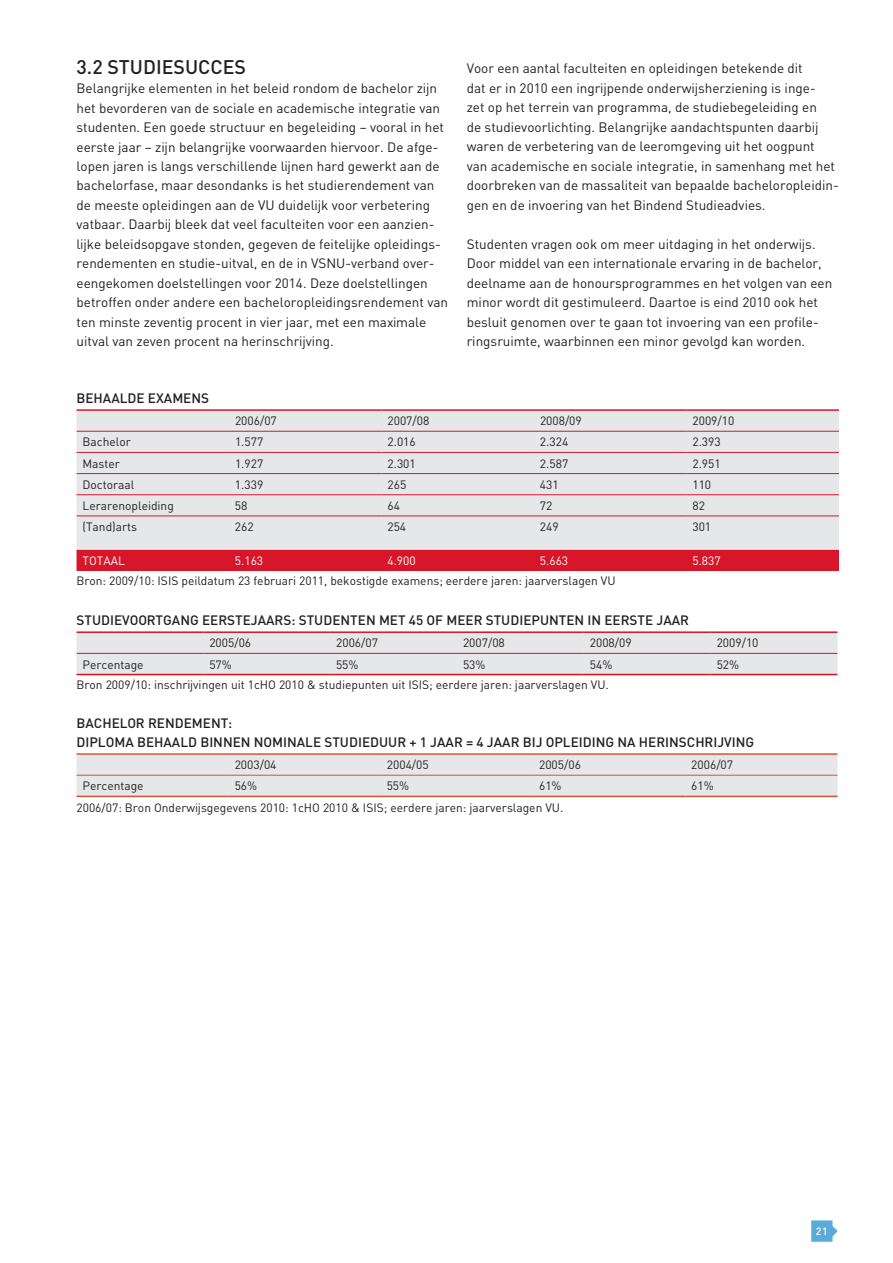
<style>
.page{position:relative;width:893px;height:1263px;background:#fff}
.page>*{position:absolute;margin:0;border:0;box-sizing:border-box;transform-origin:0 0}
.t1{font:500 19.5px "DIN Pro";color:#231f20}
.t2{font:13.5px/19.5px "DIN Pro";color:#231f20}
.t3{font:500 13.5px/19.5px "DIN Pro";color:#231f20}
.t4{font:12px "DIN Pro";color:#231f20}
.t5{font:12px "DIN Pro";color:#fff}
.t6{font:500 10.5px "DIN Pro";color:#fff}
</style>
<div class="page">
<div style="left:77px;top:411px;width:762px;height:139px;background:#e6e7e9"></div>
<div style="left:77px;top:550px;width:762px;height:21px;background:#d71729"></div>
<hr style="left:77px;top:409px;width:152px;height:2px;background:#d71729">
<hr style="left:229px;top:409px;width:152px;height:2px;background:#d71729">
<hr style="left:381px;top:409px;width:153px;height:2px;background:#d71729">
<hr style="left:534px;top:409px;width:152px;height:2px;background:#d71729">
<hr style="left:686px;top:409px;width:153px;height:2px;background:#d71729">
<hr style="left:77px;top:431px;width:152px;height:1px;background:#d71729">
<hr style="left:229px;top:431px;width:152px;height:1px;background:#d71729">
<hr style="left:381px;top:431px;width:153px;height:1px;background:#d71729">
<hr style="left:534px;top:431px;width:152px;height:1px;background:#d71729">
<hr style="left:686px;top:431px;width:153px;height:1px;background:#d71729">
<hr style="left:77px;top:452px;width:152px;height:1px;background:#d71729">
<hr style="left:229px;top:452px;width:152px;height:1px;background:#d71729">
<hr style="left:381px;top:452px;width:153px;height:1px;background:#d71729">
<hr style="left:534px;top:452px;width:152px;height:1px;background:#d71729">
<hr style="left:686px;top:452px;width:153px;height:1px;background:#d71729">
<hr style="left:77px;top:473px;width:152px;height:1px;background:#d71729">
<hr style="left:229px;top:473px;width:152px;height:1px;background:#d71729">
<hr style="left:381px;top:473px;width:153px;height:1px;background:#d71729">
<hr style="left:534px;top:473px;width:152px;height:1px;background:#d71729">
<hr style="left:686px;top:473px;width:153px;height:1px;background:#d71729">
<hr style="left:77px;top:494px;width:152px;height:1px;background:#d71729">
<hr style="left:229px;top:494px;width:152px;height:1px;background:#d71729">
<hr style="left:381px;top:494px;width:153px;height:1px;background:#d71729">
<hr style="left:534px;top:494px;width:152px;height:1px;background:#d71729">
<hr style="left:686px;top:494px;width:153px;height:1px;background:#d71729">
<hr style="left:77px;top:516px;width:152px;height:1px;background:#d71729">
<hr style="left:229px;top:516px;width:152px;height:1px;background:#d71729">
<hr style="left:381px;top:516px;width:153px;height:1px;background:#d71729">
<hr style="left:534px;top:516px;width:152px;height:1px;background:#d71729">
<hr style="left:686px;top:516px;width:153px;height:1px;background:#d71729">
<div style="left:77px;top:633px;width:760px;height:41px;background:#e6e7e9"></div>
<hr style="left:77px;top:631px;width:126px;height:2px;background:#d2161e">
<hr style="left:203px;top:631px;width:127px;height:2px;background:#d2161e">
<hr style="left:330px;top:631px;width:127px;height:2px;background:#d2161e">
<hr style="left:457px;top:631px;width:127px;height:2px;background:#d2161e">
<hr style="left:584px;top:631px;width:127px;height:2px;background:#d2161e">
<hr style="left:711px;top:631px;width:126px;height:2px;background:#d2161e">
<hr style="left:77px;top:674px;width:126px;height:1px;background:#d2161e">
<hr style="left:203px;top:674px;width:127px;height:1px;background:#d2161e">
<hr style="left:330px;top:674px;width:127px;height:1px;background:#d2161e">
<hr style="left:457px;top:674px;width:127px;height:1px;background:#d2161e">
<hr style="left:584px;top:674px;width:127px;height:1px;background:#d2161e">
<hr style="left:711px;top:674px;width:126px;height:1px;background:#d2161e">
<hr style="left:77px;top:653px;width:126px;height:1px;background:#d2161e">
<hr style="left:203px;top:653px;width:127px;height:1px;background:#d2161e">
<hr style="left:330px;top:653px;width:127px;height:1px;background:#d2161e">
<hr style="left:457px;top:653px;width:127px;height:1px;background:#d2161e">
<hr style="left:584px;top:653px;width:127px;height:1px;background:#d2161e">
<hr style="left:711px;top:653px;width:126px;height:1px;background:#d2161e">
<div style="left:77px;top:755px;width:760px;height:41px;background:#e6e7e9"></div>
<hr style="left:77px;top:753px;width:152px;height:2px;background:#da5138">
<hr style="left:229px;top:753px;width:152px;height:2px;background:#da5138">
<hr style="left:381px;top:753px;width:152px;height:2px;background:#da5138">
<hr style="left:533px;top:753px;width:152px;height:2px;background:#da5138">
<hr style="left:685px;top:753px;width:152px;height:2px;background:#da5138">
<hr style="left:77px;top:796px;width:152px;height:1px;background:#da5138">
<hr style="left:229px;top:796px;width:152px;height:1px;background:#da5138">
<hr style="left:381px;top:796px;width:152px;height:1px;background:#da5138">
<hr style="left:533px;top:796px;width:152px;height:1px;background:#da5138">
<hr style="left:685px;top:796px;width:152px;height:1px;background:#da5138">
<hr style="left:77px;top:775px;width:152px;height:1px;background:#da5138">
<hr style="left:229px;top:775px;width:152px;height:1px;background:#da5138">
<hr style="left:381px;top:775px;width:152px;height:1px;background:#da5138">
<hr style="left:533px;top:775px;width:152px;height:1px;background:#da5138">
<hr style="left:685px;top:775px;width:152px;height:1px;background:#da5138">
<svg style="left:811px;top:1220px;width:27px;height:22px"></svg>
<h1 class="t1" style="left:77px;top:51px;width:171px">3.2 STUDIESUCCES</h1>
<p class="t2" style="left:77px;top:77px;width:373px">Belangrijke elementen in het beleid rondom de bachelor zijn het bevorderen van de sociale en academische integratie van studenten. Een goede structuur en begeleiding – vooral in het eerste jaar – zijn belangrijke voorwaarden hiervoor. De afge&shy;lopen jaren is langs verschillende lijnen hard gewerkt aan de bachelorfase, maar desondanks is het studierendement van de meeste opleidingen aan de VU duidelijk voor verbetering vatbaar. Daarbij bleek dat veel faculteiten voor een aanzien&shy;lijke beleidsopgave stonden, gegeven de feitelijke opleidings&shy;rendementen en studie-uitval, en de in VSNU-verband over&shy;eengekomen doelstellingen voor 2014. Deze doelstellingen betroffen onder andere een bacheloropleidingsrendement van ten minste zeventig procent in vier jaar, met een maximale uitval van zeven procent na herinschrijving.</p>
<p class="t3" style="left:77px;top:387px;width:134px">BEHAALDE EXAMENS</p>
<p class="t2" style="left:467px;top:57px;width:374px">Voor een aantal faculteiten en opleidingen betekende dit<br>dat er in 2010 een ingrijpende onderwijsherziening is inge-<br>zet op het terrein van programma, de studiebegeleiding en<br>de studievoorlichting. Belangrijke aandachtspunten daarbij waren de verbetering van de leeromgeving uit het oogpunt<br>van academische en sociale integratie, in samenhang met het doorbreken van de massaliteit van bepaalde bacheloropleidin&shy;gen en de invoering van het Bindend Studieadvies.</p>
<p class="t2" style="left:467px;top:233px;width:367px">Studenten vragen ook om meer uitdaging in het onderwijs.<br>Door middel van een internationale ervaring in de bachelor, deelname aan de honoursprogrammes en het volgen van een minor wordt dit gestimuleerd. Daartoe is eind 2010 ook het besluit genomen over te gaan tot invoering van een profile&shy;ringsruimte, waarbinnen een minor gevolgd kan worden.</p>
<p class="t4" style="left:235px;top:411px;width:43px">2006/07</p>
<p class="t4" style="left:387px;top:411px;width:43px">2007/08</p>
<p class="t4" style="left:540px;top:411px;width:43px">2008/09</p>
<p class="t4" style="left:692px;top:411px;width:43px">2009/10</p>
<p class="t4" style="left:83px;top:433px;width:50px">Bachelor</p>
<p class="t4" style="left:235px;top:433px;width:30px">1.577</p>
<p class="t4" style="left:387px;top:433px;width:30px">2.016</p>
<p class="t4" style="left:540px;top:433px;width:30px">2.324</p>
<p class="t4" style="left:692px;top:433px;width:30px">2.393</p>
<p class="t4" style="left:83px;top:454px;width:39px">Master</p>
<p class="t4" style="left:235px;top:454px;width:30px">1.927</p>
<p class="t4" style="left:387px;top:454px;width:30px">2.301</p>
<p class="t4" style="left:540px;top:454px;width:30px">2.587</p>
<p class="t4" style="left:692px;top:454px;width:30px">2.951</p>
<p class="t4" style="left:83px;top:475px;width:53px">Doctoraal</p>
<p class="t4" style="left:235px;top:475px;width:30px">1.339</p>
<p class="t4" style="left:387px;top:475px;width:20px">265</p>
<p class="t4" style="left:540px;top:475px;width:20px">431</p>
<p class="t4" style="left:692px;top:475px;width:20px">110</p>
<p class="t4" style="left:82px;top:496px;width:93px">Lerarenopleiding</p>
<p class="t4" style="left:235px;top:496px;width:14px">58</p>
<p class="t4" style="left:387px;top:496px;width:14px">64</p>
<p class="t4" style="left:540px;top:496px;width:14px">72</p>
<p class="t4" style="left:692px;top:496px;width:14px">82</p>
<p class="t4" style="left:82px;top:517px;width:56px">(Tand)arts</p>
<p class="t4" style="left:235px;top:517px;width:20px">262</p>
<p class="t4" style="left:387px;top:517px;width:20px">254</p>
<p class="t4" style="left:540px;top:517px;width:20px">249</p>
<p class="t4" style="left:692px;top:517px;width:20px">301</p>
<p class="t5" style="left:82px;top:551px;width:44px">TOTAAL</p>
<p class="t5" style="left:235px;top:551px;width:30px">5.163</p>
<p class="t5" style="left:387px;top:551px;width:30px">4.900</p>
<p class="t5" style="left:540px;top:551px;width:30px">5.663</p>
<p class="t5" style="left:692px;top:551px;width:30px">5.837</p>
<p class="t4" style="left:76px;top:571px;width:541px">Bron: 2009/10: ISIS peildatum 23 februari 2011, bekostigde examens; eerdere jaren: jaarverslagen VU</p>
<p class="t3" style="left:77px;top:609px;width:614px">STUDIEVOORTGANG EERSTEJAARS: STUDENTEN MET 45 OF MEER STUDIEPUNTEN IN EERSTE JAAR</p>
<p class="t4" style="left:209px;top:634px;width:43px">2005/06</p>
<p class="t4" style="left:336px;top:634px;width:43px">2006/07</p>
<p class="t4" style="left:463px;top:634px;width:43px">2007/08</p>
<p class="t4" style="left:590px;top:634px;width:43px">2008/09</p>
<p class="t4" style="left:717px;top:634px;width:43px">2009/10</p>
<p class="t4" style="left:83px;top:655px;width:63px">Percentage</p>
<p class="t4" style="left:209px;top:655px;width:24px">57%</p>
<p class="t4" style="left:336px;top:655px;width:24px">55%</p>
<p class="t4" style="left:463px;top:655px;width:24px">53%</p>
<p class="t4" style="left:590px;top:655px;width:24px">54%</p>
<p class="t4" style="left:717px;top:655px;width:24px">52%</p>
<p class="t4" style="left:77px;top:675px;width:534px">Bron 2009/10: inschrijvingen uit 1cHO 2010 &amp; studiepunten uit ISIS; eerdere jaren: jaarverslagen VU.</p>
<p class="t3" style="left:77px;top:712px;width:679px">BACHELOR RENDEMENT:<br>DIPLOMA BEHAALD BINNEN NOMINALE STUDIEDUUR + 1 JAAR = 4 JAAR BIJ OPLEIDING NA HERINSCHRIJVING</p>
<p class="t4" style="left:235px;top:755px;width:43px">2003/04</p>
<p class="t4" style="left:387px;top:755px;width:43px">2004/05</p>
<p class="t4" style="left:539px;top:755px;width:43px">2005/06</p>
<p class="t4" style="left:691px;top:755px;width:43px">2006/07</p>
<p class="t4" style="left:83px;top:777px;width:63px">Percentage</p>
<p class="t4" style="left:235px;top:777px;width:24px">56%</p>
<p class="t4" style="left:387px;top:777px;width:24px">55%</p>
<p class="t4" style="left:539px;top:777px;width:24px">61%</p>
<p class="t4" style="left:691px;top:777px;width:24px">61%</p>
<p class="t4" style="left:77px;top:798px;width:488px">2006/07: Bron Onderwijsgegevens 2010: 1cHO 2010 &amp; ISIS; eerdere jaren: jaarverslagen VU.</p>
<p class="t6" style="left:816px;top:1223px;width:14px">21</p>
</div>
